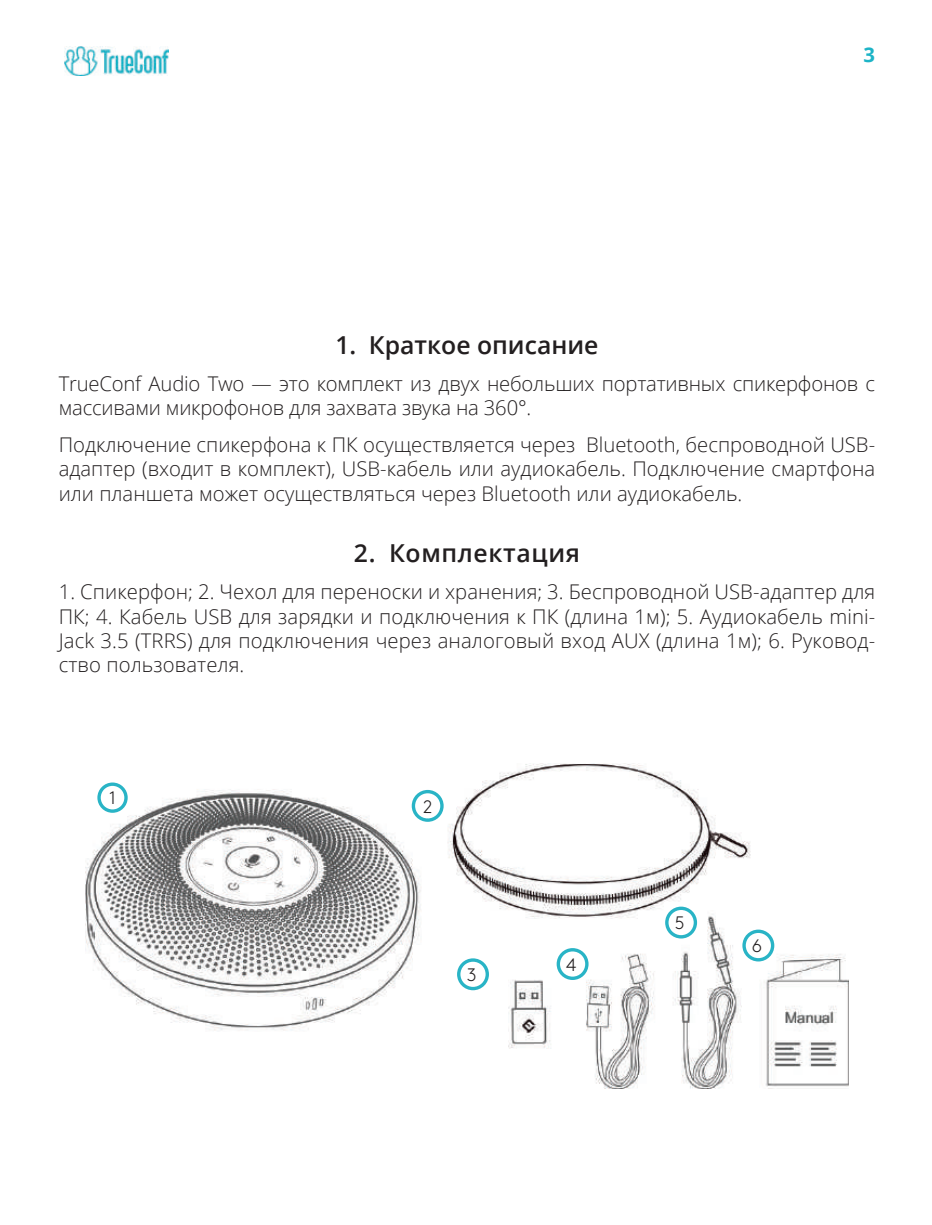
<style>
.page{position:relative;width:932px;height:1225px;background:#fff}
.page>*{position:absolute;margin:0;border:0;box-sizing:border-box;transform-origin:0 0}
.t1{font:600 24.75px "Open Sans";color:#231f20}
.t2{font:600 24.75px "Open Sans";letter-spacing:.025em;color:#231f20}
.t3{font:300 20.25px/24.3px "Open Sans";letter-spacing:-.01em;color:#231f20;text-align:justify}
.t4{font:700 20.25px "Open Sans";color:#1db4c7}
.t5{font:300 18px "Brown";color:#231f20}
</style>
<div class="page">
<img style="left:64px;top:47px;width:105px;height:29px">
<img style="left:85px;top:763px;width:763px;height:325px">
<svg style="left:457px;top:958px;width:32px;height:32px"></svg>
<svg style="left:411px;top:790px;width:32px;height:32px"></svg>
<svg style="left:97px;top:782px;width:31px;height:31px"></svg>
<svg style="left:556px;top:948px;width:32px;height:32px"></svg>
<svg style="left:665px;top:906px;width:31px;height:32px"></svg>
<svg style="left:742px;top:929px;width:32px;height:32px"></svg>
<p class="t4" style="left:863px;top:40px;width:13px">3</p>
<p class="t1" style="left:335px;top:327px;width:264px">1. Краткое описание</p>
<p class="t3" style="left:59px;top:370px;width:817px">TrueConf Audio Two — это комплект из двух небольших портативных спикерфонов с массивами микрофонов для захвата звука на 360°.</p>
<p class="t3" style="left:59px;top:432px;width:817px">Подключение спикерфона к ПК осуществляется через Bluetooth, беспроводной USB&shy;адап тер (входит в комплект), USB-кабель или аудиокабель. Подключение смартфона или планшета может осуществляться через Bluetooth или аудиокабель.</p>
<p class="t2" style="left:354px;top:536px;width:227px">2. Комплектация</p>
<p class="t3" style="left:59px;top:579px;width:817px">1. Спикерфон; 2. Чехол для переноски и хранения; 3. Беспроводной USB-адаптер для ПК; 4. Кабель USB для зарядки и подключения к ПК (длина 1м); 5. Аудиокабель mini-Jack 3.5 (TRRS) для подключения через аналоговый вход AUX (длина 1м); 6. Руковод&shy;ство пользователя.</p>
<p class="t5" style="left:109px;top:785px;width:8px">1</p>
<p class="t5" style="left:423px;top:793px;width:11px">2</p>
<p class="t5" style="left:466px;top:961px;width:11px">3</p>
<p class="t5" style="left:566px;top:951px;width:12px">4</p>
<p class="t5" style="left:674px;top:909px;width:11px">5</p>
<p class="t5" style="left:751px;top:932px;width:12px">6</p>
</div>
